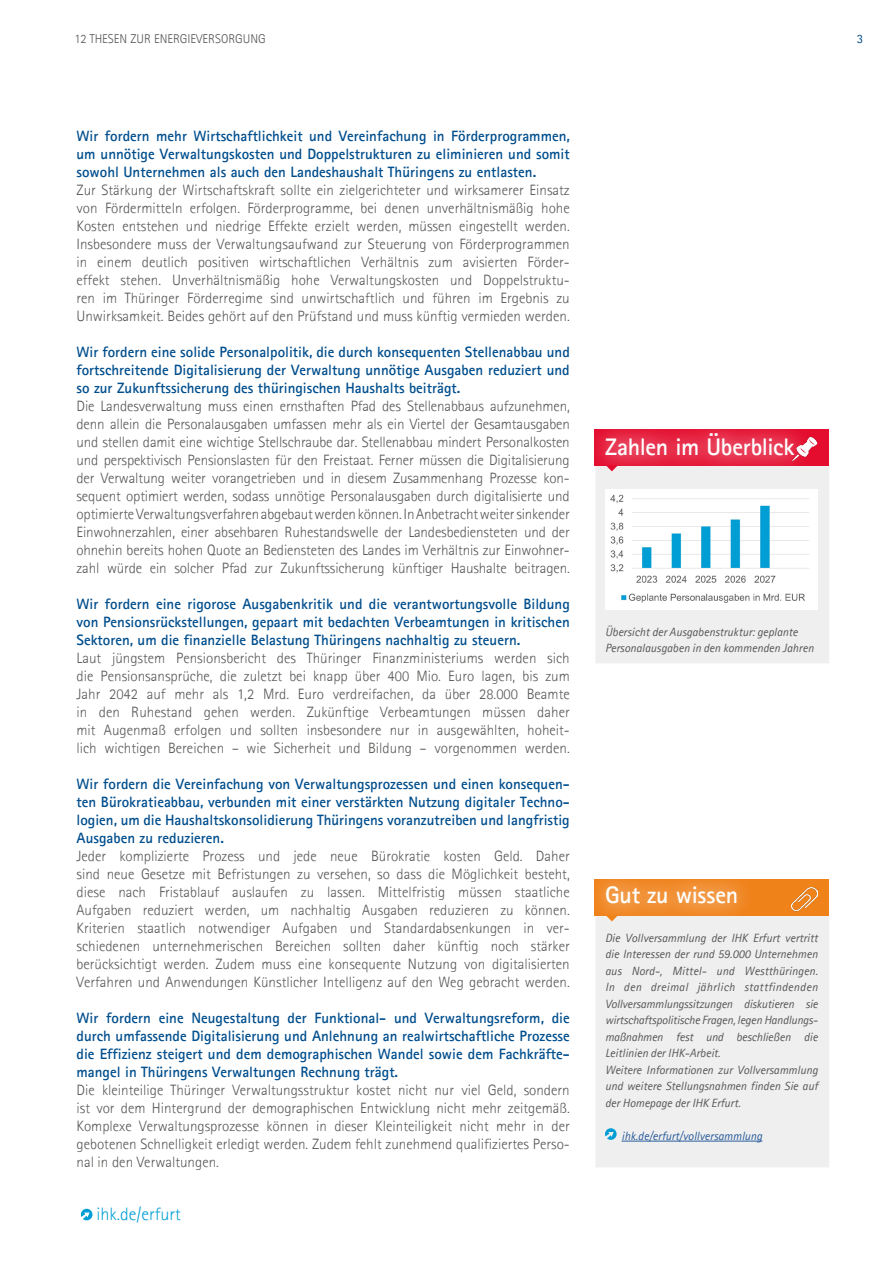
<style>
.page{position:relative;width:893px;height:1263px;background:#fff}
.page>*{position:absolute;margin:0;border:0;box-sizing:border-box;transform-origin:0 0}
.t1{font:700 24px "Agfa Rotis Sans Serif";letter-spacing:-.015em;color:#fff}
.t2{font:300 18px "Agfa Rotis Sans Serif";color:#009ed4}
.t3{font:300 15px/18px "Agfa Rotis Sans Serif";color:#575756;text-align:justify}
.t4{font:700 15px/18px "Agfa Rotis Sans Serif";color:#004e8d;text-align:justify}
.t5{font:300 12.75px "Agfa Rotis Sans Serif";color:#575756}
.t6{font:12.75px "Agfa Rotis Sans Serif";color:#004e8d}
.t7{font:italic 12px/16.5px "Agfa Rotis Sans Serif";color:#575756}
.t8{font:italic 12px "Agfa Rotis Sans Serif";color:#275b9b}
</style>
<div class="page">
<svg style="left:81px;top:1209px;width:11px;height:11px"></svg>
<div style="left:595px;top:465px;width:234px;height:198px;background:#f0efef"></div>
<div style="left:594px;top:429px;width:235px;height:36px;background:#e40d2e"></div>
<div style="left:580px;top:408px;width:239px;height:75px;background:#fff;opacity:.35"></div>
<div style="left:587px;top:415px;width:225px;height:60px;background:#fff;opacity:.75"></div>
<svg style="left:606px;top:465px;width:12px;height:6px"></svg>
<img style="left:792px;top:436px;width:25px;height:26px">
<img style="left:606px;top:489px;width:211px;height:120px">
<div style="left:595px;top:915px;width:234px;height:252px;background:#f0efef"></div>
<div style="left:594px;top:879px;width:235px;height:36px;background:#f0821a"></div>
<div style="left:579px;top:860px;width:184px;height:71px;background:#fff;opacity:.35"></div>
<div style="left:587px;top:868px;width:168px;height:55px;background:#fff;opacity:.75"></div>
<svg style="left:606px;top:915px;width:12px;height:6px"></svg>
<hr style="left:621px;top:1141px;width:141px;height:1px;background:#275b9b">
<svg style="left:605px;top:1128px;width:12px;height:12px"></svg>
<img style="left:792px;top:887px;width:25px;height:25px">
<p class="t5" style="left:74px;top:31px;width:193px">12 THESEN ZUR ENERGIEVERSORGUNG</p>
<p class="t4" style="left:77px;top:127px;width:495px">Wir fordern mehr Wirtschaftlichkeit und Vereinfachung in Förderprogrammen, um unnötige Verwaltungskosten und Doppelstrukturen zu eliminieren und somit sowohl Unternehmen als auch den Landeshaushalt Thüringens zu entlasten.</p>
<p class="t3" style="left:77px;top:181px;width:495px">Zur Stärkung der Wirtschaftskraft sollte ein zielgerichteter und wirksamerer Einsatz von Fördermitteln erfolgen. Förderprogramme, bei denen unverhältnismäßig hohe Kosten entstehen und niedrige Effekte erzielt werden, müssen eingestellt werden.<br>Insbesondere muss der Verwaltungsaufwand zur Steuerung von Förderprogrammen in einem deutlich positiven wirtschaftlichen Verhältnis zum avisierten Förder&shy;effekt stehen. Unverhältnismäßig hohe Verwaltungskosten und Doppelstruktu&shy;ren im Thüringer Förderregime sind unwirtschaftlich und führen im Ergebnis zu Unwirksamkeit. Beides gehört auf den Prüfstand und muss künftig vermieden werden.</p>
<p class="t4" style="left:77px;top:343px;width:495px">Wir fordern eine solide Personalpolitik, die durch konsequenten Stellenabbau und fortschreitende Digitalisierung der Verwaltung unnötige Ausgaben reduziert und so zur Zukunftssicherung des thüringischen Haushalts beiträgt.</p>
<p class="t3" style="left:77px;top:397px;width:495px">Die Landesverwaltung muss einen ernsthaften Pfad des Stellenabbaus aufzunehmen, denn allein die Personalausgaben umfassen mehr als ein Viertel der Gesamtausgaben und stellen damit eine wichtige Stellschraube dar. Stellenabbau mindert Personalkosten und perspektivisch Pensionslasten für den Freistaat. Ferner müssen die Digitalisierung der Verwaltung weiter vorangetrieben und in diesem Zusammenhang Prozesse kon&shy;sequent optimiert werden, sodass unnötige Personalausgaben durch digitalisierte und optimierte Verwaltungsverfahren abgebaut werden können. In Anbetracht weiter sinkender Einwohnerzahlen, einer absehbaren Ruhestandswelle der Landesbediensteten und der ohnehin bereits hohen Quote an Bediensteten des Landes im Verhältnis zur Einwohner&shy;zahl würde ein solcher Pfad zur Zukunftssicherung künftiger Haushalte beitragen.</p>
<p class="t4" style="left:77px;top:595px;width:495px">Wir fordern eine rigorose Ausgabenkritik und die verantwortungsvolle Bildung von Pensionsrückstellungen, gepaart mit bedachten Verbeamtungen in kritischen Sektoren, um die finanzielle Belastung Thüringens nachhaltig zu steuern.</p>
<p class="t3" style="left:77px;top:649px;width:495px">Laut jüngstem Pensionsbericht des Thüringer Finanzministeriums werden sich die Pensionsansprüche, die zuletzt bei knapp über 400 Mio. Euro lagen, bis zum Jahr 2042 auf mehr als 1,2 Mrd. Euro verdreifachen, da über 28.000 Beamte in den Ruhestand gehen werden. Zukünftige Verbeamtungen müssen daher mit Augenmaß erfolgen und sollten insbesondere nur in ausgewählten, hoheit&shy;lich wichtigen Bereichen – wie Sicherheit und Bildung – vorgenommen werden.</p>
<p class="t4" style="left:77px;top:775px;width:495px">Wir fordern die Vereinfachung von Verwaltungsprozessen und einen konsequen&shy;ten Bürokratieabbau, verbunden mit einer verstärkten Nutzung digitaler Techno&shy;logien, um die Haushaltskonsolidierung Thüringens voranzutreiben und langfristig Ausgaben zu reduzieren.</p>
<p class="t3" style="left:77px;top:847px;width:495px">Jeder komplizierte Prozess und jede neue Bürokratie kosten Geld. Daher sind neue Gesetze mit Befristungen zu versehen, so dass die Möglichkeit besteht, diese nach Fristablauf auslaufen zu lassen. Mittelfristig müssen staatliche Aufgaben reduziert werden, um nachhaltig Ausgaben reduzieren zu können.<br>Kriterien staatlich notwendiger Aufgaben und Standardabsenkungen in ver&shy;schiedenen unternehmerischen Bereichen sollten daher künftig noch stärker berücksichtigt werden. Zudem muss eine konsequente Nutzung von digitalisierten Verfahren und Anwendungen Künstlicher Intelligenz auf den Weg gebracht werden.</p>
<p class="t4" style="left:77px;top:1009px;width:495px">Wir fordern eine Neugestaltung der Funktional- und Verwaltungsreform, die durch umfassende Digitalisierung und Anlehnung an realwirtschaftliche Prozesse die Effizienz steigert und dem demographischen Wandel sowie dem Fachkräfte&shy;mangel in Thüringens Verwaltungen Rechnung trägt.</p>
<p class="t3" style="left:77px;top:1081px;width:495px">Die kleinteilige Thüringer Verwaltungsstruktur kostet nicht nur viel Geld, sondern ist vor dem Hintergrund der demographischen Entwicklung nicht mehr zeitgemäß.<br>Komplexe Verwaltungsprozesse können in dieser Kleinteiligkeit nicht mehr in der gebotenen Schnelligkeit erledigt werden. Zudem fehlt zunehmend qualifiziertes Perso&shy;nal in den Verwaltungen.</p>
<p class="t2" style="left:97px;top:1203px;width:86px">ihk.de/erfurt</p>
<h1 class="t1" style="left:605px;top:432px;width:191px">Zahlen im Überblick</h1>
<p class="t7" style="left:605px;top:623px;width:210px">Übersicht der Ausgabenstruktur: geplante<br>Personalausgaben in den kommenden Jahren</p>
<h1 class="t1" style="left:605px;top:880px;width:135px">Gut zu wissen</h1>
<p class="t7" style="left:605px;top:929px;width:214px">Die Vollversammlung der IHK Erfurt vertritt die Interessen der rund 59.000 Unternehmen aus Nord-, Mittel- und Westthüringen.<br>In den dreimal jährlich stattfindenden Vollversammlungssitzungen diskutieren sie wirtschaftspolitische Fragen, legen Handlungs&shy;maßnahmen fest und beschließen die Leitlinien der IHK-Arbeit.<br>Weitere Informationen zur Vollversammlung und weitere Stellungsnahmen finden Sie auf der Homepage der IHK Erfurt.</p>
<p class="t8" style="left:621px;top:1129px;width:142px">ihk.de/erfurt/vollversammlung</p>
<p class="t6" style="left:857px;top:31px;width:8px">3</p>
</div>
